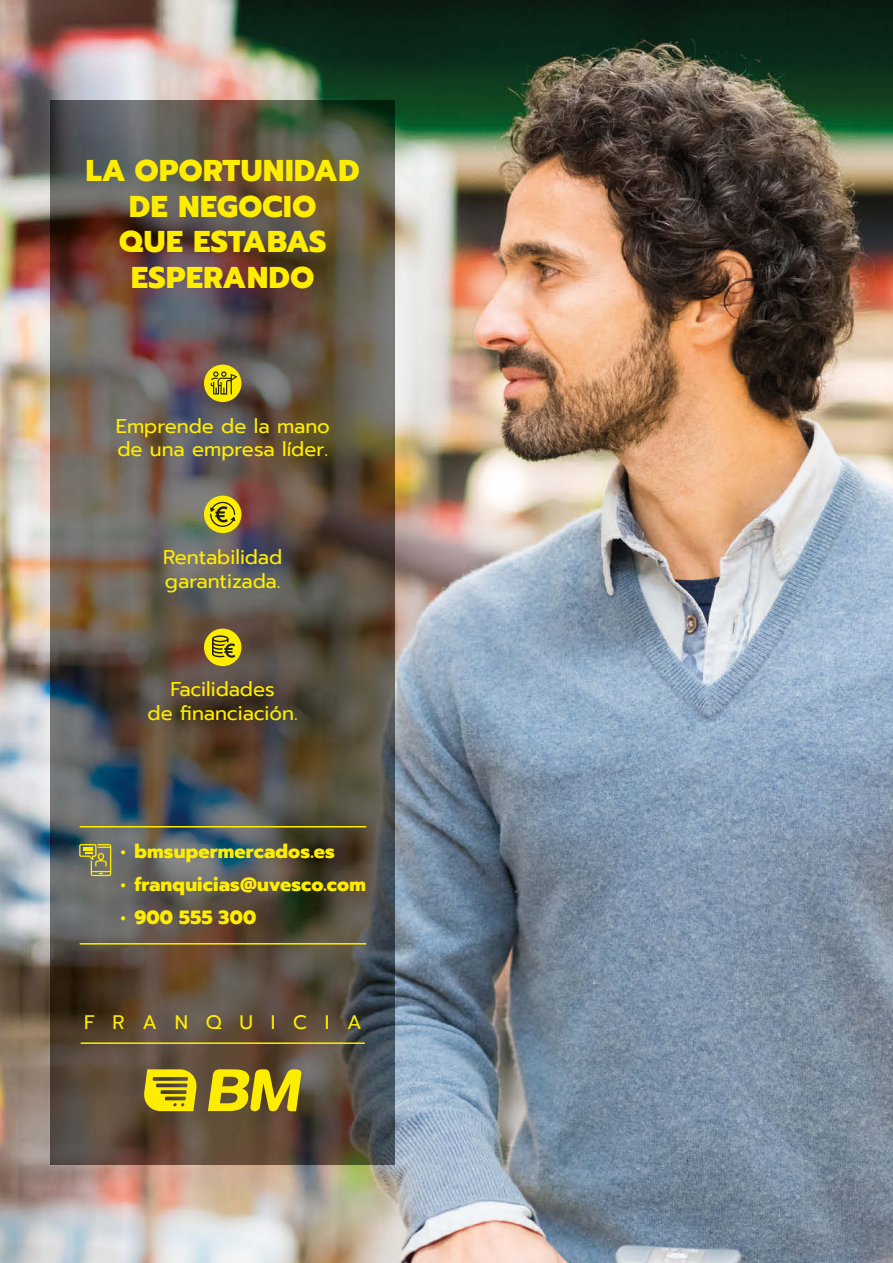
<style>
.page{position:relative;width:893px;height:1263px;background:#fff}
.page>*{position:absolute;margin:0;border:0;box-sizing:border-box;transform-origin:0 0}
.t1{font:800 30px/35.7px "Prompt";letter-spacing:.02em;color:#ffed00;text-align:center}
.t2{font:19.95px/23.9px "Prompt";color:#ffed00}
.t3{font:19.5px "Prompt";color:#ffed00}
.t4{font:800 19.2px "Prompt";letter-spacing:.01em;color:#ffed00}
</style>
<div class="page">
<img style="left:0;top:0;width:893px;height:1263px">
<img style="left:51px;top:101px;width:343px;height:1063px">
<div style="left:204px;top:365px;width:37px;height:37px;background:#ffed00;border-radius:50%"></div>
<svg style="left:211px;top:371px;width:26px;height:24px"></svg>
<div style="left:204px;top:496px;width:37px;height:37px;background:#ffed00;border-radius:50%"></div>
<svg style="left:210px;top:502px;width:25px;height:25px"></svg>
<div style="left:204px;top:629px;width:37px;height:37px;background:#ffed00;border-radius:50%"></div>
<svg style="left:212px;top:639px;width:23px;height:19px"></svg>
<div style="left:212px;top:635px;width:17px;height:7px;border:1px solid #1d1d1b;border-radius:50%"></div>
<hr style="left:80px;top:826px;width:286px;height:1px;background:#ffed00">
<hr style="left:80px;top:943px;width:286px;height:1px;background:#ffed00">
<svg style="left:79px;top:844px;width:32px;height:32px"></svg>
<hr style="left:81px;top:1042px;width:284px;height:2px;background:#ffed00">
<svg style="left:208px;top:1069px;width:94px;height:42px;background:#c1af12"></svg>
<svg style="left:143px;top:1069px;width:55px;height:42px;background:#c8b713"></svg>
<p class="t1" style="left:86px;top:153px;width:275px">LA OPORTUNIDAD<br>DE NEGOCIO<br>QUE ESTABAS<br>ESPERANDO</p>
<p class="t2" style="left:116px;top:414px;width:215px">Emprende de la mano de una empresa líder.</p>
<p class="t2" style="left:163px;top:545px;width:120px">Rentabilidad garantizada.</p>
<p class="t2" style="left:148px;top:677px;width:152px;text-align:center">Facilidades<br>de financiación.</p>
<p class="t4" style="left:121px;top:837px;width:215px">• bmsupermercados.es</p>
<p class="t4" style="left:121px;top:870px;width:246px">• franquicias@uvesco.com</p>
<p class="t4" style="left:121px;top:903px;width:137px">• 900 555 300</p>
<p class="t3" style="left:84px;top:1008px;width:279px">F R A N Q U I C I A</p>
</div>
